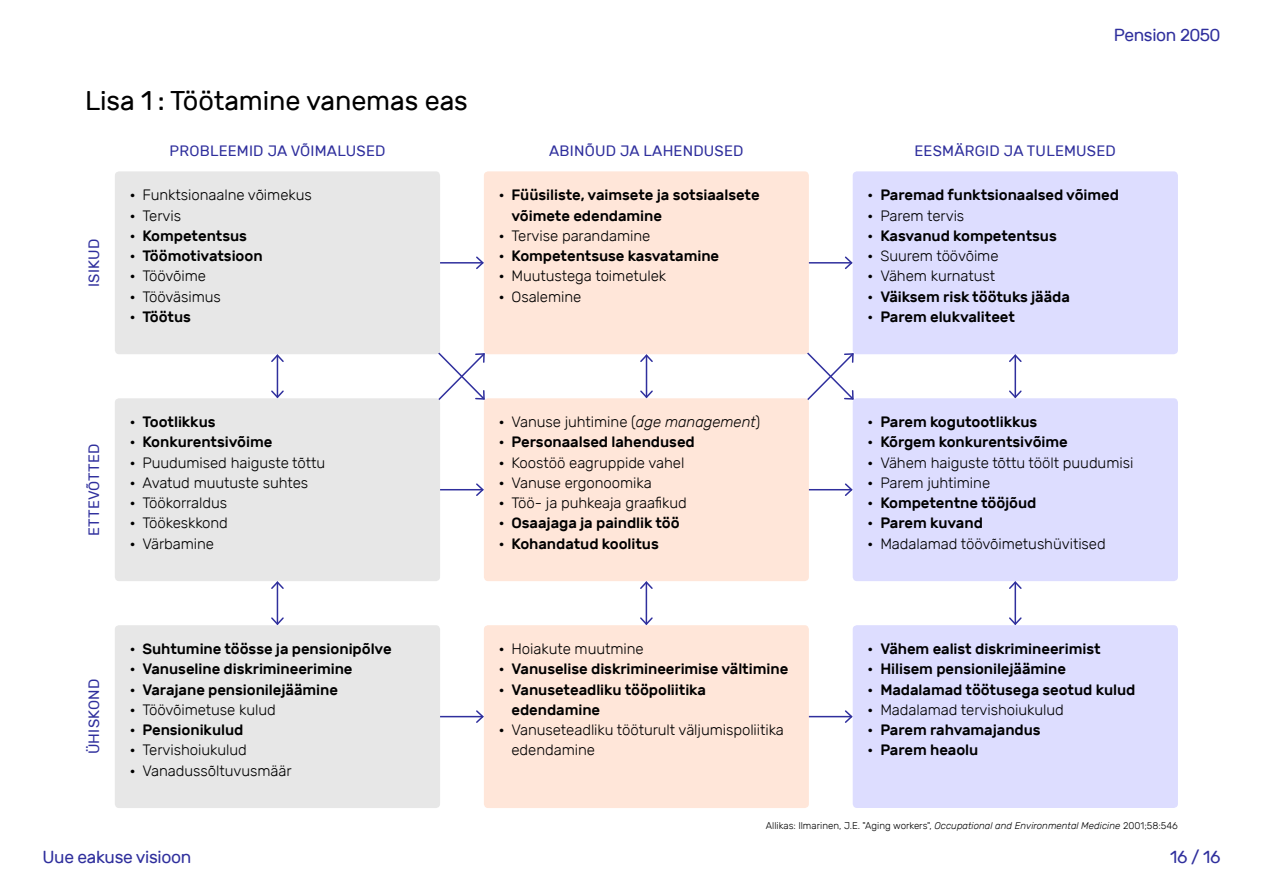
<style>
.page{position:relative;width:1263px;height:893px;background:#fff}
.page>*{position:absolute;margin:0;border:0;box-sizing:border-box;transform-origin:0 0}
.t1{font:27px "Rubik";letter-spacing:-.005em;color:#000}
.t2{font:17.4px "Rubik";letter-spacing:-.02em;color:#2f2f9d}
.t3{font:500 15px/20.2px "Rubik";letter-spacing:-.005em;color:#000}
.t4{font:300 15px/20.2px "Rubik";letter-spacing:-.005em;color:#000}
.t5{font:15px "Rubik";letter-spacing:.015em;color:#2f2f9d}
.t6{font:300 9.75px "Rubik";color:#000}
.s1{font-weight:500}
.s2{font-style:italic}
</style>
<div class="page">
<hr style="left:794px;top:262px;width:57px;height:2px;background:#2f2f9d">
<svg style="left:843px;top:256px;width:10px;height:13px"></svg>
<hr style="left:760px;top:489px;width:91px;height:1px;background:#2f2f9d">
<svg style="left:843px;top:483px;width:10px;height:13px"></svg>
<hr style="left:806px;top:716px;width:45px;height:1px;background:#2f2f9d">
<svg style="left:843px;top:710px;width:10px;height:13px"></svg>
<hr style="left:411px;top:262px;width:72px;height:2px;background:#2f2f9d">
<svg style="left:475px;top:256px;width:9px;height:13px"></svg>
<hr style="left:412px;top:489px;width:71px;height:1px;background:#2f2f9d">
<svg style="left:475px;top:483px;width:9px;height:13px"></svg>
<hr style="left:439px;top:716px;width:44px;height:1px;background:#2f2f9d">
<svg style="left:475px;top:710px;width:9px;height:13px"></svg>
<svg style="left:807px;top:352px;width:48px;height:48px"></svg>
<svg style="left:438px;top:352px;width:48px;height:48px"></svg>
<div style="left:853px;top:398px;width:325px;height:183px;background:#ddf;border-radius:4px"></div>
<div style="left:853px;top:625px;width:325px;height:183px;background:#ddf;border-radius:4px"></div>
<div style="left:115px;top:171px;width:325px;height:183px;background:#e7e7e7;border-radius:4px"></div>
<div style="left:115px;top:398px;width:325px;height:183px;background:#e7e7e7;border-radius:4px"></div>
<div style="left:115px;top:625px;width:325px;height:183px;background:#e7e7e7;border-radius:4px"></div>
<div style="left:853px;top:171px;width:325px;height:183px;background:#ddf;border-radius:4px"></div>
<hr style="left:277px;top:355px;width:1px;height:42px;background:#2f2f9d">
<svg style="left:271px;top:354px;width:13px;height:9px"></svg>
<svg style="left:271px;top:389px;width:13px;height:9px"></svg>
<hr style="left:277px;top:582px;width:1px;height:42px;background:#2f2f9d">
<svg style="left:271px;top:581px;width:13px;height:9px"></svg>
<svg style="left:271px;top:616px;width:13px;height:9px"></svg>
<div style="left:484px;top:398px;width:325px;height:183px;background:#ffe6d9;border-radius:4px"></div>
<div style="left:484px;top:625px;width:325px;height:183px;background:#ffe6d9;border-radius:4px"></div>
<div style="left:484px;top:171px;width:325px;height:183px;background:#ffe6d9;border-radius:4px"></div>
<hr style="left:646px;top:355px;width:1px;height:42px;background:#2f2f9d">
<svg style="left:640px;top:354px;width:13px;height:9px"></svg>
<svg style="left:639px;top:389px;width:15px;height:10px"></svg>
<hr style="left:646px;top:582px;width:1px;height:42px;background:#2f2f9d">
<svg style="left:640px;top:581px;width:13px;height:9px"></svg>
<svg style="left:640px;top:616px;width:13px;height:9px"></svg>
<hr style="left:1014px;top:355px;width:2px;height:42px;background:#2f2f9d">
<svg style="left:1009px;top:354px;width:13px;height:9px"></svg>
<svg style="left:1009px;top:389px;width:13px;height:9px"></svg>
<hr style="left:1014px;top:582px;width:2px;height:42px;background:#2f2f9d">
<svg style="left:1009px;top:581px;width:13px;height:9px"></svg>
<svg style="left:1009px;top:616px;width:13px;height:9px"></svg>
<p class="t1" style="left:85px;top:86px;width:384px">Lisa 1 : Töötamine vanemas eas</p>
<p class="t5" style="left:86px;top:287px;width:50px;rotate:-90deg">ISIKUD</p>
<p class="t5" style="left:170px;top:142px;width:217px">PROBLEEMID JA VÕIMALUSED</p>
<p class="t4" style="left:130px;top:185px;width:183px"><span class="s1">•</span> Funktsionaalne võimekus</p>
<p class="t4" style="left:130px;top:205px;width:53px"><span class="s1">•</span> Tervis</p>
<p class="t3" style="left:130px;top:226px;width:119px">• Kompetentsus</p>
<p class="t3" style="left:130px;top:246px;width:134px">• Töömotivatsioon</p>
<p class="t4" style="left:130px;top:266px;width:78px"><span class="s1">•</span> Töövõime</p>
<p class="t4" style="left:130px;top:286px;width:93px"><span class="s1">•</span> Tööväsimus</p>
<p class="t3" style="left:130px;top:307px;width:63px">• Töötus</p>
<p class="t5" style="left:549px;top:142px;width:196px">ABINÕUD JA LAHENDUSED</p>
<p class="t3" style="left:511px;top:185px;width:250px;text-indent:-13px">• Füüsiliste, vaimsete ja sotsiaalsete võimete edendamine</p>
<p class="t4" style="left:499px;top:226px;width:153px"><span class="s1">•</span> Tervise parandamine</p>
<p class="t3" style="left:499px;top:246px;width:222px">• Kompetentsuse kasvatamine</p>
<p class="t4" style="left:499px;top:266px;width:169px"><span class="s1">•</span> Muutustega toimetulek</p>
<p class="t4" style="left:499px;top:286px;width:84px"><span class="s1">•</span> Osalemine</p>
<p class="t5" style="left:86px;top:536px;width:94px;rotate:-90deg">ETTEVÕTTED</p>
<p class="t3" style="left:130px;top:412px;width:87px">• Tootlikkus</p>
<p class="t3" style="left:130px;top:432px;width:144px">• Konkurentsivõime</p>
<p class="t4" style="left:130px;top:452px;width:197px"><span class="s1">•</span> Puudumised haiguste tõttu</p>
<p class="t4" style="left:130px;top:473px;width:180px"><span class="s1">•</span> Avatud muutuste suhtes</p>
<p class="t4" style="left:130px;top:493px;width:99px"><span class="s1">•</span> Töökorraldus</p>
<p class="t4" style="left:130px;top:513px;width:100px"><span class="s1">•</span> Töökeskkond</p>
<p class="t4" style="left:130px;top:533px;width:86px"><span class="s1">•</span> Värbamine</p>
<p class="t4" style="left:499px;top:412px;width:263px"><span class="s1">•</span> Vanuse juhtimine (<span class="s2">age management</span>)</p>
<p class="t3" style="left:499px;top:432px;width:198px">• Personaalsed lahendused</p>
<p class="t4" style="left:499px;top:452px;width:187px"><span class="s1">•</span> Koostöö eagruppide vahel</p>
<p class="t4" style="left:499px;top:473px;width:154px"><span class="s1">•</span> Vanuse ergonoomika</p>
<p class="t4" style="left:499px;top:493px;width:190px"><span class="s1">•</span> Töö- ja puhkeaja graafikud</p>
<p class="t3" style="left:499px;top:513px;width:182px">• Osaajaga ja paindlik töö</p>
<p class="t3" style="left:499px;top:534px;width:162px">• Kohandatud koolitus</p>
<p class="t2" style="left:1114px;top:25px;width:108px">Pension 2050</p>
<p class="t5" style="left:914px;top:142px;width:203px">EESMÄRGID JA TULEMUSED</p>
<p class="t3" style="left:867px;top:185px;width:253px">• Paremad funktsionaalsed võimed</p>
<p class="t4" style="left:867px;top:205px;width:98px"><span class="s1">•</span> Parem tervis</p>
<p class="t3" style="left:867px;top:226px;width:191px">• Kasvanud kompetentsus</p>
<p class="t4" style="left:867px;top:246px;width:132px"><span class="s1">•</span> Suurem töövõime</p>
<p class="t4" style="left:867px;top:266px;width:129px"><span class="s1">•</span> Vähem kurnatust</p>
<p class="t3" style="left:867px;top:286px;width:204px">• Väiksem risk töötuks jääda</p>
<p class="t3" style="left:867px;top:307px;width:149px">• Parem elukvaliteet</p>
<p class="t3" style="left:867px;top:412px;width:171px">• Parem kogutootlikkus</p>
<p class="t3" style="left:867px;top:432px;width:202px">• Kõrgem konkurentsivõime</p>
<p class="t4" style="left:867px;top:452px;width:267px"><span class="s1">•</span> Vähem haiguste tõttu töölt puudumisi</p>
<p class="t4" style="left:867px;top:473px;width:124px"><span class="s1">•</span> Parem juhtimine</p>
<p class="t3" style="left:867px;top:493px;width:170px">• Kompetentne tööjõud</p>
<p class="t3" style="left:867px;top:513px;width:117px">• Parem kuvand</p>
<p class="t4" style="left:867px;top:533px;width:240px"><span class="s1">•</span> Madalamad töövõimetushüvitised</p>
<p class="t5" style="left:86px;top:754px;width:77px;rotate:-90deg">ÜHISKOND</p>
<p class="t3" style="left:130px;top:639px;width:263px">• Suhtumine töösse ja pensionipõlve</p>
<p class="t3" style="left:130px;top:659px;width:224px">• Vanuseline diskrimineerimine</p>
<p class="t3" style="left:130px;top:679px;width:210px">• Varajane pensionilejäämine</p>
<p class="t4" style="left:130px;top:700px;width:148px"><span class="s1">•</span> Töövõimetuse kulud</p>
<p class="t3" style="left:130px;top:720px;width:115px">• Pensionikulud</p>
<p class="t4" style="left:130px;top:740px;width:119px"><span class="s1">•</span> Tervishoiukulud</p>
<p class="t4" style="left:130px;top:760px;width:163px"><span class="s1">•</span> Vanadussõltuvusmäär</p>
<p class="t4" style="left:499px;top:639px;width:146px"><span class="s1">•</span> Hoiakute muutmine</p>
<p class="t3" style="left:499px;top:659px;width:291px">• Vanuselise diskrimineerimise vältimine</p>
<p class="t3" style="left:511px;top:679px;width:196px;text-indent:-13px">• Vanuseteadliku tööpoliitika edendamine</p>
<p class="t4" style="left:511px;top:720px;width:274px;text-indent:-13px"><span class="s1">•</span> Vanuseteadliku tööturult väljumispoliitika edendamine</p>
<p class="t3" style="left:867px;top:639px;width:235px">• Vähem ealist diskrimineerimist</p>
<p class="t3" style="left:867px;top:659px;width:200px">• Hilisem pensionilejäämine</p>
<p class="t3" style="left:867px;top:679px;width:269px">• Madalamad töötusega seotud kulud</p>
<p class="t4" style="left:867px;top:700px;width:198px"><span class="s1">•</span> Madalamad tervishoiukulud</p>
<p class="t3" style="left:867px;top:720px;width:175px">• Parem rahvamajandus</p>
<p class="t3" style="left:867px;top:740px;width:112px">• Parem heaolu</p>
<p class="t6" style="left:766px;top:820px;width:413px">Allikas: Ilmarinen, J.E. "Aging workers", <span class="s2">Occupational and Environmental Medicine</span> 2001;58:546</p>
<p class="t2" style="left:43px;top:847px;width:150px">Uue eakuse visioon</p>
<p class="t2" style="left:1170px;top:847px;width:52px">16 / 16</p>
<p class="t2" style="left:1184px;top:847px;width:38px">5 / 5</p>
</div>
